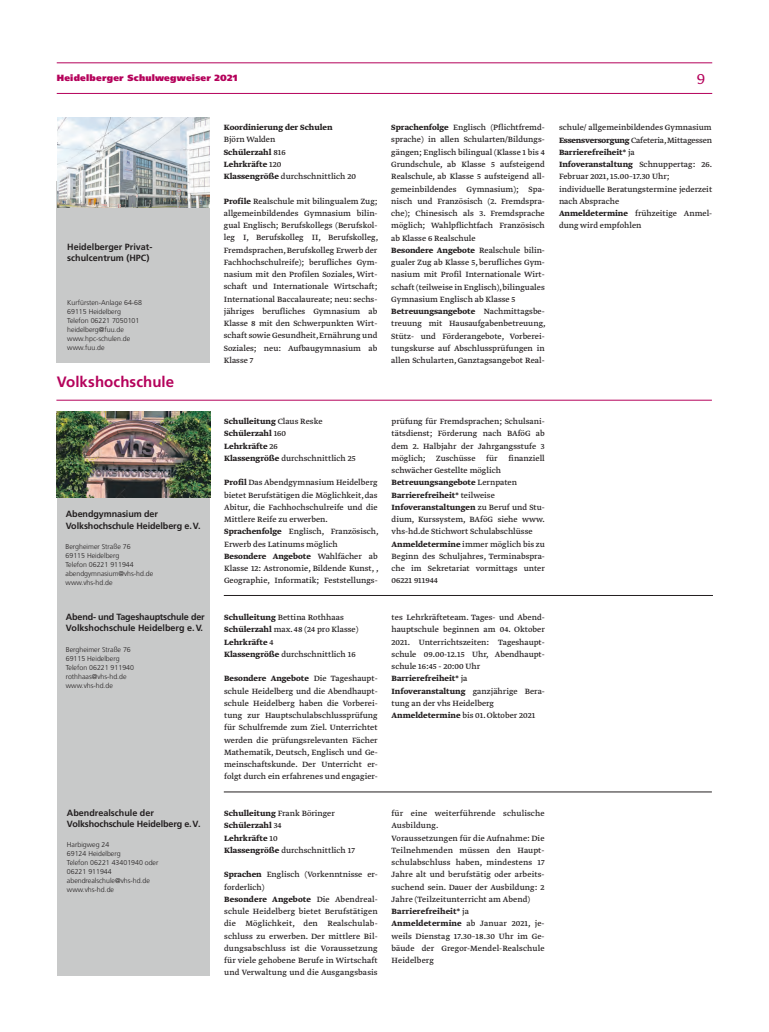
<style>
.page{position:relative;width:769px;height:1032px;background:#fff}
.page>*{position:absolute;margin:0;border:0;box-sizing:border-box;transform-origin:0 0}
.t1{font:300 18px "Greta Text Std";color:#b5025b}
.t2{font:700 15px "Frutiger LT Com";letter-spacing:.005em;color:#b5025b}
.t3{font:9px/12.2px "Greta Text Std";color:#231f20}
.t4{font:700 9px/11px "Frutiger LT Com";letter-spacing:-.01em;color:#231f20}
.t5{font:700 9px/12.2px "Greta Text Std";color:#231f20}
.t6{font:900 9px "Frutiger LT Pro";letter-spacing:.025em;color:#b5025b}
.t7{font:300 7px/9px "Frutiger LT Com";color:#231f20}
.s1{font-weight:700}
.s2{font-weight:400}
</style>
<div class="page">
<hr style="left:57px;top:93px;width:654px;height:1px;background:#b5025b">
<hr style="left:57px;top:63px;width:654px;height:1px;background:#b5025b">
<div style="left:57px;top:181px;width:153px;height:182px;background:#c8c9c9"></div>
<img style="left:57px;top:118px;width:153px;height:90px">
<hr style="left:56px;top:400px;width:655px;height:1px;background:#b5025b">
<div style="left:57px;top:477px;width:153px;height:498px;background:#c8c9c9"></div>
<img style="left:57px;top:412px;width:153px;height:85px">
<hr style="left:224px;top:595px;width:488px;height:1px;background:#231f20">
<hr style="left:224px;top:792px;width:487px;height:1px;background:#231f20">
<p class="t6" style="left:57px;top:73px;width:182px">Heidelberger Schulwegweiser 2021</p>
<h1 class="t1" style="left:696px;top:68px;width:10px">9</h1>
<p class="t4" style="left:67px;top:241px;width:87px">Heidelberger Privat&shy;schulcentrum (HPC)</p>
<p class="t7" style="left:67px;top:298px;width:76px">Kurfürsten-Anlage 64-68<br>69115 Heidelberg<br>Telefon 06221 7050101 heidelberg@fuu.de www.hpc-schulen.de www.fuu.de</p>
<h2 class="t2" style="left:57px;top:373px;width:119px">Volkshochschule</h2>
<p class="t4" style="left:66px;top:508px;width:136px;line-height:12px">Abendgymnasium der<br>Volkshochschule Heidelberg e.V.</p>
<p class="t7" style="left:66px;top:542px;width:89px">Bergheimer Straße 76<br>69115 Heidelberg<br>Telefon 06221 911944 abendgymnasium@vhs-hd.de www.vhs-hd.de</p>
<p class="t4" style="left:66px;top:612px;width:140px">Abend- und Tageshauptschule der<br>Volkshochschule Heidelberg e.V.</p>
<p class="t7" style="left:66px;top:645px;width:70px">Bergheimer Straße 76<br>69115 Heidelberg<br>Telefon 06221 911940 rothhaas@vhs-hd.de www.vhs-hd.de</p>
<p class="t4" style="left:67px;top:807px;width:135px">Abendrealschule der<br>Volkshochschule Heidelberg e.V.</p>
<p class="t7" style="left:67px;top:840px;width:93px">Harbigweg 24<br>69124 Heidelberg<br>Telefon 06221 43401940 oder<br>06221 911944 abendrealschule@vhs-hd.de www.vhs-hd.de</p>
<p class="t5" style="left:224px;top:122px;width:110px">Koordinierung der Schulen</p>
<p class="t3" style="left:224px;top:134px;width:134px">Björn Walden<br><span class="s1">Schülerzahl</span> 816<br><span class="s1">Lehrkräfte</span> 120<br><span class="s1">Klassengröße</span> durchschnittlich 20</p>
<p class="t3" style="left:224px;top:195px;width:156px;text-align:justify"><span class="s1">Profile</span> Realschule mit bilingualem Zug; allgemeinbildendes Gymnasium bilin&shy;gual Englisch; Berufskollegs (Berufskol&shy;leg I, Berufskolleg II, Berufskolleg, Fremdsprachen, Berufskolleg Erwerb der Fachhochschulreife); berufliches Gym&shy;nasium mit den Profilen Soziales, Wirt&shy;schaft und Internationale Wirtschaft; International Baccalaureate; neu: sechs&shy;jähriges berufliches Gymnasium ab Klasse 8 mit den Schwerpunkten Wirt&shy;schaft sowie Gesundheit, Ernährung und Soziales; neu: Aufbaugymnasium ab Klasse 7</p>
<p class="t3" style="left:391px;top:122px;width:156px"><span class="s1">Sprachenfolge</span> Englisch (Pflichtfremd&shy;sprache) in allen Schularten/Bildungs&shy;gängen; Englisch bilingual (Klasse 1 bis 4<br>Grundschule, ab Klasse 5 aufsteigend Realschule, ab Klasse 5 aufsteigend all&shy;gemeinbildendes Gymnasium); Spa&shy;nisch und Französisch (2. Fremdspra&shy;che); Chinesisch als 3. Fremdsprache möglich; Wahlpflichtfach Französisch ab Klasse 6 Realschule<br><span class="s1">Besondere Angebote</span> Realschule bilin&shy;gualer Zug ab Klasse 5, berufliches Gym&shy;nasium mit Profil Internationale Wirt&shy;schaft (teilweise in Englisch), bilinguales Gymnasium Englisch ab Klasse 5<br><span class="s1">Betreuungsangebote</span> Nachmittagsbe&shy;treuung mit Hausaufgabenbetreuung, Stütz- und Förderangebote, Vorberei&shy;tungskurse auf Abschlussprüfungen in allen Schularten, Ganztagsangebot Real-</p>
<p class="t3" style="left:558px;top:122px;width:155px">schule/ allgemeinbildendes Gymnasium<br><span class="s1">Essensversorgung</span> Cafeteria, Mittagessen<br><span class="s1">Barrierefreiheit*</span> ja<br><span class="s1">Infoveranstaltung</span> Schnuppertag: 26.<br>Februar 2021, 15.00–17.30 Uhr; individuelle Beratungstermine jederzeit nach Absprache<br><span class="s1">Anmeldetermine</span> frühzeitige Anmel&shy;dung wird empfohlen</p>
<p class="t5" style="left:224px;top:416px;width:133px">Schulleitung <span class="s2">Claus Reske<br></span>Schülerzahl <span class="s2">160<br></span>Lehrkräfte <span class="s2">26<br></span>Klassengröße <span class="s2">durchschnittlich 25</span></p>
<p class="t3" style="left:224px;top:477px;width:156px"><span class="s1">Profil</span> Das Abendgymnasium Heidelberg bietet Berufstätigen die Möglichkeit, das Abitur, die Fachhochschulreife und die Mittlere Reife zu erwerben.<br><span class="s1">Sprachenfolge</span> Englisch, Französisch, Erwerb des Latinums möglich <span class="s1">Besondere Angebote</span> Wahlfächer ab Klasse 12: Astronomie, Bildende Kunst, , Geographie, Informatik; Feststellungs-</p>
<p class="t3" style="left:224px;top:612px;width:136px"><span class="s1">Schulleitung</span> Bettina Rothhaas<br><span class="s1">Schülerzahl</span> max. 48 (24 pro Klasse)<br><span class="s1">Lehrkräfte</span> 4<br><span class="s1">Klassengröße</span> durchschnittlich 16</p>
<p class="t3" style="left:224px;top:673px;width:155px;text-align:justify"><span class="s1">Besondere Angebote</span> Die Tageshaupt&shy;schule Heidelberg und die Abendhaupt&shy;schule Heidelberg haben die Vorberei&shy;tung zur Hauptschulabschlussprüfung für Schulfremde zum Ziel. Unterrichtet werden die prüfungsrelevanten Fächer Mathematik, Deutsch, Englisch und Ge&shy;meinschaftskunde. Der Unterricht er&shy;folgt durch ein erfahrenes und engagier-</p>
<p class="t5" style="left:224px;top:808px;width:132px">Schulleitung <span class="s2">Frank Böringer<br></span>Schülerzahl <span class="s2">34<br></span>Lehrkräfte <span class="s2">10<br></span>Klassengröße <span class="s2">durchschnittlich 17</span></p>
<p class="t3" style="left:224px;top:869px;width:155px"><span class="s1">Sprachen</span> Englisch (Vorkenntnisse er&shy;forderlich)<br><span class="s1">Besondere Angebote</span> Die Abendreal&shy;schule Heidelberg bietet Berufstätigen die Möglichkeit, den Realschulab&shy;schluss zu erwerben. Der mittlere Bil&shy;dungsabschluss ist die Voraussetzung für viele gehobene Berufe in Wirtschaft und Verwaltung und die Ausgangsbasis</p>
<p class="t3" style="left:391px;top:416px;width:155px">prüfung für Fremdsprachen; Schulsani&shy;tätsdienst; Förderung nach BAföG ab dem 2. Halbjahr der Jahrgangsstufe 3 möglich; Zuschüsse für finanziell schwächer Gestellte möglich <span class="s1">Betreuungsangebote</span> Lernpaten <span class="s1">Barrierefreiheit*</span> teilweise <span class="s1">Infoveranstaltungen</span> zu Beruf und Stu&shy;dium, Kurssystem, BAföG siehe www. vhs-hd.de Stichwort Schulabschlüsse <span class="s1">Anmeldetermine</span> immer möglich bis zu Beginn des Schuljahres, Terminabspra&shy;che im Sekretariat vormittags unter 06221 911944</p>
<p class="t3" style="left:391px;top:612px;width:155px">tes Lehrkräfteteam. Tages- und Abend&shy;hauptschule beginnen am 04. Oktober 2021. Unterrichtszeiten: Tageshaupt&shy;schule 09.00-12.15 Uhr, Abendhaupt&shy;schule 16:45 - 20:00 Uhr <span class="s1">Barrierefreiheit*</span> ja<br><span class="s1">Infoveranstaltung</span> ganzjährige Bera&shy;tung an der vhs Heidelberg <span class="s1">Anmeldetermine</span> bis 01. Oktober 2021</p>
<p class="t3" style="left:391px;top:808px;width:154px">für eine weiterführende schulische<br>Ausbildung.<br>Voraussetzungen für die Aufnahme: Die<br>Teilnehmenden müssen den Haupt&shy;schulabschluss haben, mindestens 17<br>Jahre alt und berufstätig oder arbeits&shy;suchend sein. Dauer der Ausbildung: 2<br>Jahre (Teilzeitunterricht am Abend)<br><span class="s1">Barrierefreiheit*</span> ja<br><span class="s1">Anmeldetermine</span> ab Januar 2021, je&shy;weils Dienstag 17.30–18.30 Uhr im Ge&shy;bäude der Gregor-Mendel-Realschule<br>Heidelberg</p>
</div>
